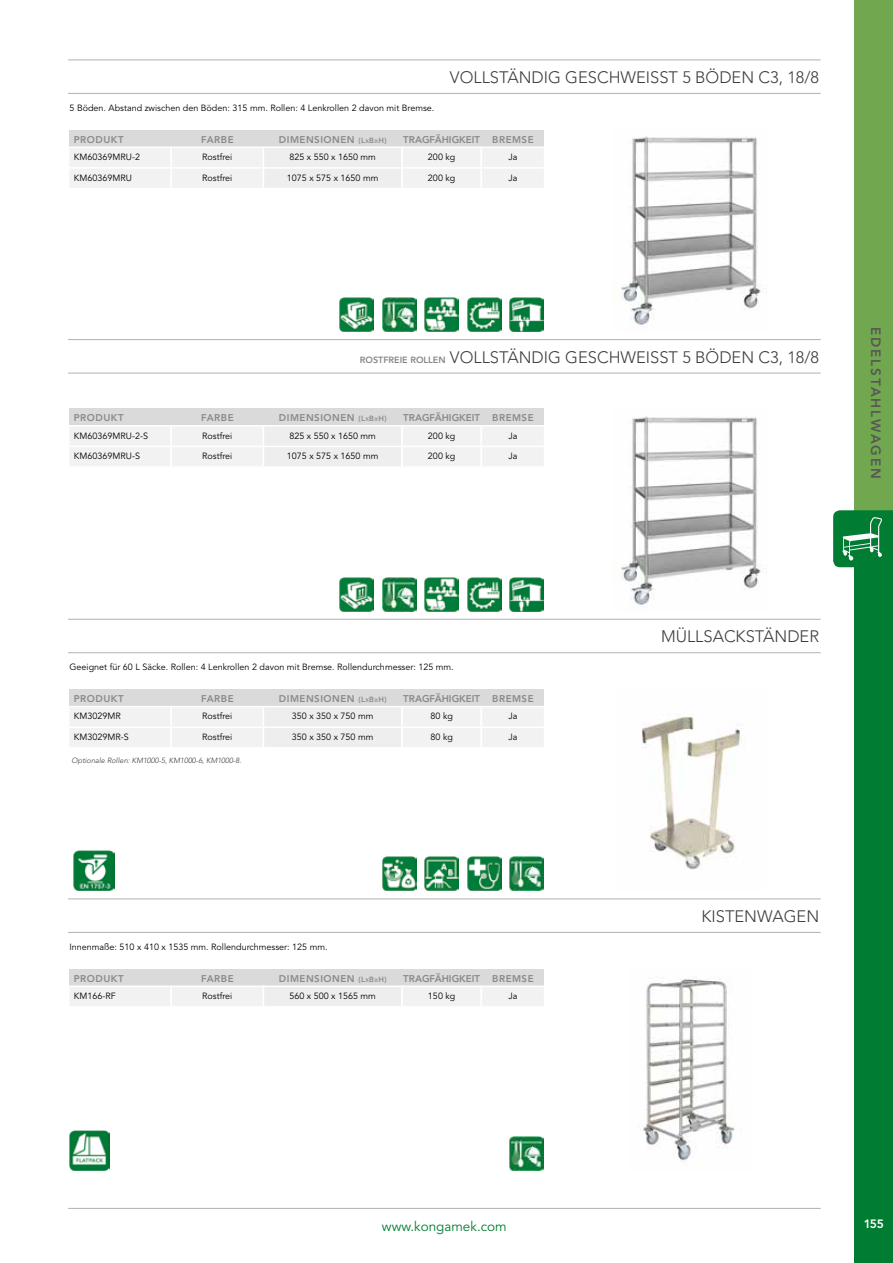
<style>
.page{position:relative;width:893px;height:1263px;background:#fff}
.page>*{position:absolute;margin:0;border:0;box-sizing:border-box;transform-origin:0 0}
.t1{font:300 16.5px "Avenir LT Std";color:#3c3c3b}
.t2{font:13.5px "Avenir LT Std";color:#007d32}
.t3{font:800 13.5px "Avenir LT Std";letter-spacing:.15em;color:#575756}
.t4{font:800 12px "Avenir LT Std";color:#fff}
.t5{font:800 9.75px "Avenir LT Std";letter-spacing:.05em;color:#8b8a8a}
.t6{font:800 9.75px "Avenir LT Std";color:#8b8a8a}
.t7{font:9px "Avenir LT Std";color:#000}
.t8{font:italic 300 7.5px "Avenir LT Std";color:#3c3c3b}
.s1{font-size:7.5px}
.s2{font-size:5.25px}
.s3{font-weight:800;font-size:9px;color:#878787}
</style>
<div class="page">
<div style="left:855px;top:0;width:38px;height:714px;background:#71a84f"></div>
<div style="left:855px;top:565px;width:38px;height:698px;background:#007d32"></div>
<hr style="left:68px;top:1208px;width:753px;height:1px;background:#b3b2b2">
<img style="left:340px;top:297px;width:34px;height:34px">
<img style="left:382px;top:297px;width:34px;height:34px">
<img style="left:425px;top:297px;width:34px;height:34px">
<img style="left:467px;top:297px;width:34px;height:34px">
<img style="left:510px;top:297px;width:34px;height:34px">
<hr style="left:68px;top:60px;width:753px;height:1px;background:#b3b2b2">
<hr style="left:68px;top:93px;width:753px;height:1px;background:#b3b2b2">
<div style="left:70px;top:130px;width:474px;height:17px;background:#dadada"></div>
<div style="left:70px;top:148px;width:474px;height:40px;background:#f2f2f2"></div>
<img style="left:621px;top:136px;width:146px;height:190px">
<img style="left:340px;top:577px;width:34px;height:34px">
<img style="left:382px;top:577px;width:34px;height:34px">
<img style="left:425px;top:577px;width:34px;height:34px">
<img style="left:467px;top:577px;width:34px;height:34px">
<img style="left:510px;top:577px;width:34px;height:34px">
<hr style="left:68px;top:339px;width:753px;height:1px;background:#b3b2b2">
<hr style="left:68px;top:373px;width:753px;height:1px;background:#b3b2b2">
<div style="left:70px;top:408px;width:474px;height:17px;background:#dadada"></div>
<div style="left:70px;top:427px;width:474px;height:39px;background:#f2f2f2"></div>
<img style="left:621px;top:416px;width:146px;height:190px">
<img style="left:382px;top:857px;width:34px;height:34px">
<img style="left:425px;top:857px;width:34px;height:34px">
<img style="left:467px;top:857px;width:34px;height:34px">
<img style="left:510px;top:857px;width:34px;height:34px">
<img style="left:74px;top:850px;width:40px;height:41px">
<hr style="left:68px;top:619px;width:753px;height:1px;background:#b3b2b2">
<hr style="left:68px;top:652px;width:753px;height:1px;background:#b3b2b2">
<div style="left:70px;top:689px;width:474px;height:17px;background:#dadada"></div>
<div style="left:70px;top:707px;width:474px;height:40px;background:#f2f2f2"></div>
<img style="left:641px;top:714px;width:101px;height:156px">
<img style="left:510px;top:1136px;width:34px;height:34px">
<img style="left:70px;top:1130px;width:40px;height:40px">
<hr style="left:68px;top:898px;width:753px;height:1px;background:#b3b2b2">
<hr style="left:68px;top:932px;width:753px;height:1px;background:#b3b2b2">
<div style="left:70px;top:969px;width:474px;height:17px;background:#dadada"></div>
<div style="left:69px;top:986px;width:102px;height:21px;background:#f2f2f2"></div>
<hr style="left:68px;top:985px;width:104px;height:2px;background:#fff">
<hr style="left:68px;top:1006px;width:104px;height:2px;background:#fff">
<div style="left:171px;top:986px;width:92px;height:21px;background:#f2f2f2"></div>
<hr style="left:171px;top:985px;width:93px;height:2px;background:#fff">
<svg style="left:171px;top:987px;width:1px;height:19px"></svg>
<hr style="left:171px;top:1006px;width:93px;height:2px;background:#fff">
<div style="left:263px;top:986px;width:139px;height:21px;background:#eee"></div>
<hr style="left:263px;top:985px;width:140px;height:2px;background:#fff">
<svg style="left:263px;top:987px;width:1px;height:19px"></svg>
<hr style="left:263px;top:1006px;width:140px;height:2px;background:#fff">
<div style="left:402px;top:986px;width:79px;height:21px;background:#f2f2f2"></div>
<hr style="left:401px;top:985px;width:81px;height:2px;background:#fff">
<svg style="left:401px;top:987px;width:2px;height:19px"></svg>
<hr style="left:401px;top:1006px;width:81px;height:2px;background:#fff">
<div style="left:481px;top:986px;width:63px;height:21px;background:#f2f2f2"></div>
<hr style="left:481px;top:985px;width:64px;height:2px;background:#fff">
<svg style="left:481px;top:987px;width:1px;height:19px"></svg>
<hr style="left:481px;top:1006px;width:64px;height:2px;background:#fff">
<img style="left:638px;top:977px;width:103px;height:185px">
<svg style="left:833px;top:510px;width:60px;height:57px;background:#1f8c4a"></svg>
<h1 class="t1" style="left:450px;top:68px;width:371px">VOLLSTÄNDIG GESCHWEISST 5 BÖDEN C3, 18/8</h1>
<p class="t7" style="left:70px;top:103px;width:366px">5 Böden. Abstand zwischen den Böden: 315 mm. Rollen: 4 Lenkrollen 2 davon mit Bremse.</p>
<p class="t5" style="left:74px;top:133px;width:51px">PRODUKT</p>
<p class="t5" style="left:201px;top:133px;width:34px">FARBE</p>
<p class="t5" style="left:279px;top:133px;width:109px">DIMENSIONEN <span class="s1">(L</span><span class="s2">X</span><span class="s1">B</span><span class="s2">X</span><span class="s1">H)</span></p>
<p class="t6" style="left:403px;top:133px;width:132px">TRAGFÄHIGKEIT BREMSE</p>
<p class="t7" style="left:74px;top:152px;width:68px">KM60369MRU-2</p>
<p class="t7" style="left:74px;top:172px;width:60px">KM60369MRU</p>
<p class="t7" style="left:202px;top:152px;width:32px">Rostfrei</p>
<p class="t7" style="left:202px;top:172px;width:32px">Rostfrei</p>
<p class="t7" style="left:428px;top:152px;width:29px">200 kg</p>
<p class="t7" style="left:428px;top:172px;width:29px">200 kg</p>
<p class="t7" style="left:289px;top:152px;width:88px">825 x 550 x 1650 mm</p>
<p class="t7" style="left:287px;top:172px;width:93px">1075 x 575 x 1650 mm</p>
<p class="t7" style="left:508px;top:152px;width:11px">Ja</p>
<p class="t7" style="left:508px;top:172px;width:11px">Ja</p>
<h1 class="t1" style="left:360px;top:347px;width:461px"><span class="s3">ROSTFREIE ROLLEN</span> VOLLSTÄNDIG GESCHWEISST 5 BÖDEN C3, 18/8</h1>
<p class="t5" style="left:74px;top:412px;width:51px">PRODUKT</p>
<p class="t5" style="left:201px;top:412px;width:34px">FARBE</p>
<p class="t5" style="left:279px;top:412px;width:109px">DIMENSIONEN <span class="s1">(L</span><span class="s2">X</span><span class="s1">B</span><span class="s2">X</span><span class="s1">H)</span></p>
<p class="t6" style="left:403px;top:412px;width:132px">TRAGFÄHIGKEIT BREMSE</p>
<p class="t7" style="left:74px;top:430px;width:76px">KM60369MRU-2-S</p>
<p class="t7" style="left:74px;top:451px;width:68px">KM60369MRU-S</p>
<p class="t7" style="left:202px;top:430px;width:32px">Rostfrei</p>
<p class="t7" style="left:202px;top:451px;width:32px">Rostfrei</p>
<p class="t7" style="left:428px;top:430px;width:29px">200 kg</p>
<p class="t7" style="left:428px;top:451px;width:29px">200 kg</p>
<p class="t7" style="left:289px;top:430px;width:88px">825 x 550 x 1650 mm</p>
<p class="t7" style="left:287px;top:451px;width:93px">1075 x 575 x 1650 mm</p>
<p class="t7" style="left:508px;top:430px;width:11px">Ja</p>
<p class="t7" style="left:508px;top:451px;width:11px">Ja</p>
<h2 class="t3" style="left:884px;top:326px;width:154px;rotate:90deg">EDELSTAHLWAGEN</h2>
<p class="t7" style="left:70px;top:662px;width:386px">Geeignet für 60 L Säcke. Rollen: 4 Lenkrollen 2 davon mit Bremse. Rollendurchmesser: 125 mm.</p>
<p class="t5" style="left:74px;top:693px;width:51px">PRODUKT</p>
<p class="t5" style="left:201px;top:693px;width:34px">FARBE</p>
<p class="t5" style="left:279px;top:693px;width:109px">DIMENSIONEN <span class="s1">(L</span><span class="s2">X</span><span class="s1">B</span><span class="s2">X</span><span class="s1">H)</span></p>
<p class="t6" style="left:403px;top:693px;width:132px">TRAGFÄHIGKEIT BREMSE</p>
<p class="t7" style="left:74px;top:711px;width:49px">KM3029MR</p>
<p class="t7" style="left:74px;top:732px;width:57px">KM3029MR-S</p>
<p class="t7" style="left:202px;top:711px;width:32px">Rostfrei</p>
<p class="t7" style="left:202px;top:732px;width:32px">Rostfrei</p>
<p class="t7" style="left:430px;top:711px;width:24px">80 kg</p>
<p class="t7" style="left:430px;top:732px;width:24px">80 kg</p>
<p class="t7" style="left:292px;top:711px;width:83px">350 x 350 x 750 mm</p>
<p class="t7" style="left:292px;top:732px;width:83px">350 x 350 x 750 mm</p>
<p class="t7" style="left:508px;top:711px;width:11px">Ja</p>
<p class="t7" style="left:508px;top:732px;width:11px">Ja</p>
<p class="t8" style="left:72px;top:756px;width:171px">Optionale Rollen: KM1000-5, KM1000-6, KM1000-8.</p>
<p class="t7" style="left:70px;top:942px;width:260px">Innenmaße: 510 x 410 x 1535 mm. Rollendurchmesser: 125 mm.</p>
<p class="t5" style="left:74px;top:972px;width:51px">PRODUKT</p>
<p class="t5" style="left:201px;top:972px;width:34px">FARBE</p>
<p class="t5" style="left:279px;top:972px;width:109px">DIMENSIONEN <span class="s1">(L</span><span class="s2">X</span><span class="s1">B</span><span class="s2">X</span><span class="s1">H)</span></p>
<p class="t6" style="left:403px;top:972px;width:132px">TRAGFÄHIGKEIT BREMSE</p>
<p class="t7" style="left:74px;top:991px;width:44px">KM166-RF</p>
<p class="t7" style="left:202px;top:991px;width:32px">Rostfrei</p>
<p class="t7" style="left:289px;top:991px;width:88px">560 x 500 x 1565 mm</p>
<p class="t7" style="left:428px;top:991px;width:29px">150 kg</p>
<p class="t7" style="left:508px;top:991px;width:11px">Ja</p>
<h1 class="t1" style="left:661px;top:627px;width:160px">MÜLLSACKSTÄNDER</h1>
<h1 class="t1" style="left:701px;top:906px;width:119px">KISTENWAGEN</h1>
<h2 class="t2" style="left:382px;top:1218px;width:126px">www.kongamek.com</h2>
<h3 class="t4" style="left:864px;top:1216px;width:22px">155</h3>
</div>
